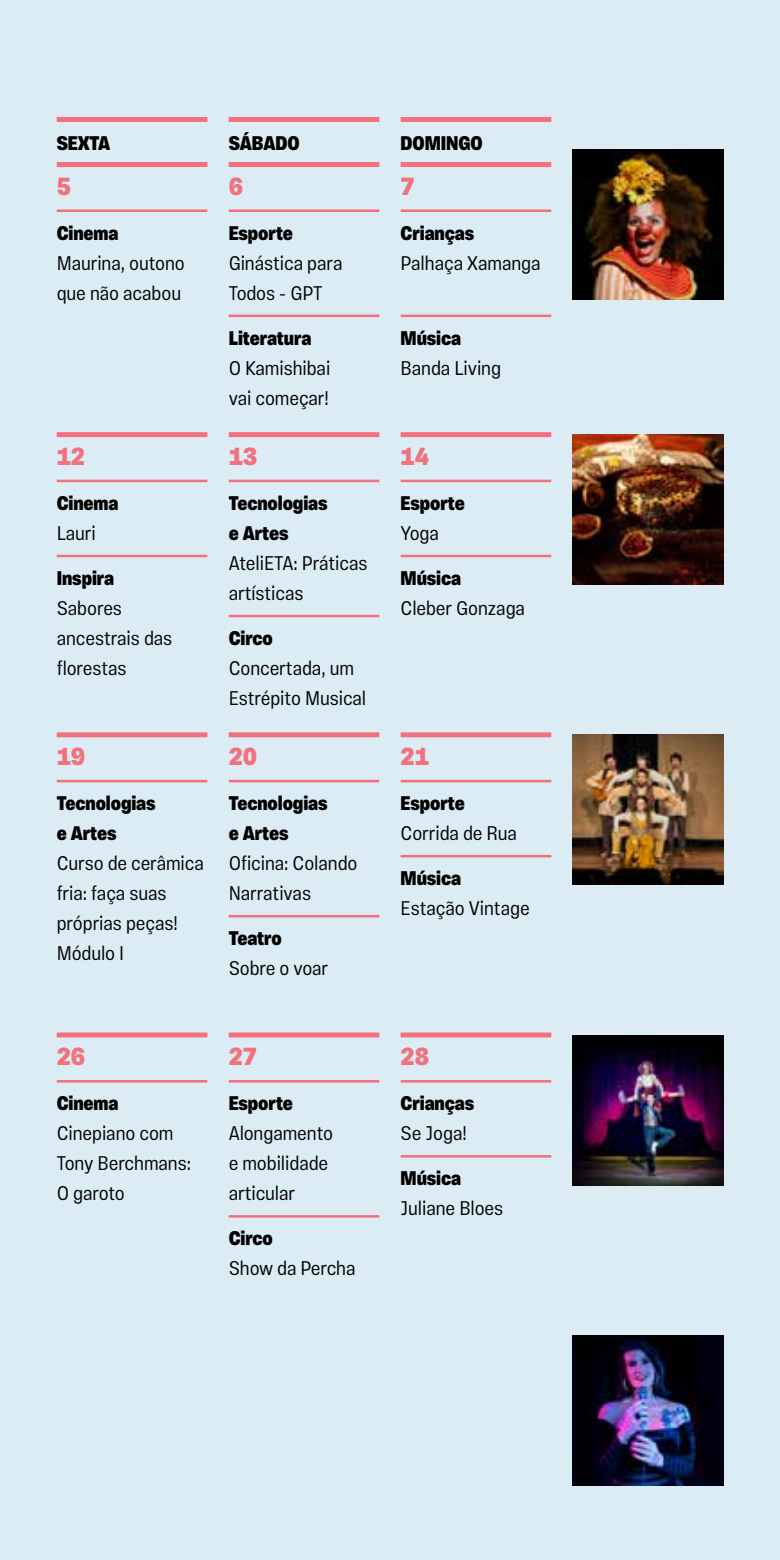
<style>
.page{position:relative;width:780px;height:1560px;background:#fff}
.page>*{position:absolute;margin:0;border:0;box-sizing:border-box;transform-origin:0 0}
.t1{font:800 25px "Vinila Condensed";letter-spacing:-.005em;color:#f2717d}
.t2{font:300 20px/30px "Vinila Condensed";letter-spacing:-.005em;color:#000}
.t3{font:800 20px/30px "Vinila Condensed";letter-spacing:-.005em;color:#000}
</style>
<div class="page">
<div style="left:0;top:0;width:780px;height:1559px;background:#dcecf5"></div>
<div style="left:229px;top:117px;width:150px;height:5px;background:#f2717d"></div>
<div style="left:400px;top:117px;width:151px;height:5px;background:#f2717d"></div>
<div style="left:57px;top:117px;width:150px;height:5px;background:#f2717d"></div>
<div style="left:400px;top:162px;width:151px;height:5px;background:#f2717d"></div>
<hr style="left:400px;top:209px;width:151px;height:3px;background:#f2717d">
<hr style="left:400px;top:314px;width:151px;height:3px;background:#f2717d">
<div style="left:57px;top:432px;width:150px;height:5px;background:#f2717d"></div>
<hr style="left:57px;top:479px;width:150px;height:3px;background:#f2717d">
<hr style="left:57px;top:554px;width:150px;height:3px;background:#f2717d">
<div style="left:57px;top:732px;width:150px;height:5px;background:#f2717d"></div>
<hr style="left:57px;top:779px;width:150px;height:3px;background:#f2717d">
<div style="left:57px;top:1032px;width:150px;height:5px;background:#f2717d"></div>
<hr style="left:57px;top:1079px;width:150px;height:3px;background:#f2717d">
<div style="left:229px;top:432px;width:150px;height:5px;background:#f2717d"></div>
<hr style="left:229px;top:479px;width:150px;height:3px;background:#f2717d">
<hr style="left:229px;top:614px;width:150px;height:3px;background:#f2717d">
<div style="left:229px;top:732px;width:150px;height:5px;background:#f2717d"></div>
<hr style="left:229px;top:779px;width:150px;height:3px;background:#f2717d">
<hr style="left:229px;top:914px;width:150px;height:3px;background:#f2717d">
<div style="left:229px;top:1032px;width:150px;height:5px;background:#f2717d"></div>
<hr style="left:229px;top:1079px;width:150px;height:3px;background:#f2717d">
<hr style="left:229px;top:1214px;width:150px;height:3px;background:#f2717d">
<div style="left:400px;top:432px;width:151px;height:5px;background:#f2717d"></div>
<hr style="left:400px;top:479px;width:151px;height:3px;background:#f2717d">
<hr style="left:400px;top:554px;width:151px;height:3px;background:#f2717d">
<div style="left:400px;top:732px;width:151px;height:5px;background:#f2717d"></div>
<hr style="left:400px;top:779px;width:151px;height:3px;background:#f2717d">
<hr style="left:400px;top:854px;width:151px;height:3px;background:#f2717d">
<div style="left:400px;top:1032px;width:151px;height:5px;background:#f2717d"></div>
<hr style="left:400px;top:1079px;width:151px;height:3px;background:#f2717d">
<hr style="left:400px;top:1154px;width:151px;height:3px;background:#f2717d">
<img style="left:572px;top:150px;width:151px;height:150px">
<img style="left:572px;top:435px;width:151px;height:150px">
<img style="left:572px;top:734px;width:151px;height:150px">
<img style="left:572px;top:1035px;width:151px;height:150px">
<div style="left:57px;top:162px;width:150px;height:5px;background:#f2717d"></div>
<hr style="left:57px;top:209px;width:150px;height:3px;background:#f2717d">
<div style="left:229px;top:162px;width:150px;height:5px;background:#f2717d"></div>
<hr style="left:229px;top:209px;width:150px;height:3px;background:#f2717d">
<hr style="left:229px;top:314px;width:150px;height:3px;background:#f2717d">
<img style="left:572px;top:1335px;width:151px;height:150px">
<p class="t3" style="left:57px;top:128px;width:55px">SEXTA</p>
<p class="t3" style="left:229px;top:128px;width:72px">SÁBADO</p>
<p class="t3" style="left:400px;top:128px;width:84px">DOMINGO</p>
<p class="t1" style="left:400px;top:171px;width:16px">7</p>
<p class="t3" style="left:400px;top:218px;width:75px">Crianças</p>
<p class="t2" style="left:400px;top:247px;width:141px">Palhaça Xamanga</p>
<p class="t1" style="left:229px;top:171px;width:16px">6</p>
<p class="t3" style="left:229px;top:218px;width:66px">Esporte</p>
<p class="t2" style="left:229px;top:247px;width:115px">Ginástica para<br>Todos - GPT</p>
<p class="t3" style="left:229px;top:323px;width:84px">Literatura</p>
<p class="t2" style="left:229px;top:352px;width:103px">O Kamishibai vai começar!</p>
<p class="t1" style="left:57px;top:171px;width:16px">5</p>
<p class="t3" style="left:57px;top:218px;width:63px">Cinema</p>
<p class="t2" style="left:57px;top:247px;width:130px">Maurina, outono que não acabou</p>
<p class="t3" style="left:400px;top:323px;width:62px">Música</p>
<p class="t2" style="left:400px;top:352px;width:102px">Banda Living</p>
<p class="t1" style="left:57px;top:441px;width:30px">12</p>
<p class="t3" style="left:57px;top:488px;width:63px">Cinema</p>
<p class="t2" style="left:57px;top:517px;width:41px">Lauri</p>
<p class="t3" style="left:57px;top:563px;width:59px">Inspira</p>
<p class="t2" style="left:57px;top:592px;width:117px">Sabores ancestrais das florestas</p>
<p class="t1" style="left:57px;top:741px;width:30px">19</p>
<p class="t3" style="left:57px;top:788px;width:100px">Tecnologias e Artes</p>
<p class="t2" style="left:57px;top:847px;width:149px">Curso de cerâmica fria: faça suas próprias peças!<br>Módulo I</p>
<p class="t1" style="left:229px;top:441px;width:30px">13</p>
<p class="t3" style="left:229px;top:488px;width:100px">Tecnologias e Artes</p>
<p class="t2" style="left:229px;top:547px;width:140px">AteliETA: Práticas artísticas</p>
<p class="t3" style="left:229px;top:623px;width:46px">Circo</p>
<p class="t2" style="left:229px;top:652px;width:139px">Concertada, um<br>Estrépito Musical</p>
<p class="t1" style="left:229px;top:741px;width:30px">20</p>
<p class="t3" style="left:229px;top:788px;width:100px">Tecnologias e Artes</p>
<p class="t2" style="left:229px;top:847px;width:130px">Oficina: Colando<br>Narrativas</p>
<p class="t3" style="left:229px;top:923px;width:55px">Teatro</p>
<p class="t2" style="left:229px;top:952px;width:101px">Sobre o voar</p>
<p class="t1" style="left:57px;top:1041px;width:30px">26</p>
<p class="t3" style="left:57px;top:1088px;width:63px">Cinema</p>
<p class="t2" style="left:57px;top:1117px;width:136px">Cinepiano com<br>Tony Berchmans:<br>O garoto</p>
<p class="t1" style="left:229px;top:1041px;width:30px">27</p>
<p class="t3" style="left:229px;top:1088px;width:66px">Esporte</p>
<p class="t2" style="left:229px;top:1117px;width:106px">Alongamento e mobilidade articular</p>
<p class="t3" style="left:229px;top:1223px;width:46px">Circo</p>
<p class="t2" style="left:229px;top:1252px;width:128px">Show da Percha</p>
<p class="t1" style="left:400px;top:441px;width:30px">14</p>
<p class="t3" style="left:400px;top:488px;width:66px">Esporte</p>
<p class="t2" style="left:400px;top:517px;width:40px">Yoga</p>
<p class="t3" style="left:400px;top:563px;width:62px">Música</p>
<p class="t2" style="left:400px;top:592px;width:126px">Cleber Gonzaga</p>
<p class="t1" style="left:400px;top:741px;width:30px">21</p>
<p class="t3" style="left:400px;top:788px;width:66px">Esporte</p>
<p class="t2" style="left:400px;top:817px;width:118px">Corrida de Rua</p>
<p class="t3" style="left:400px;top:863px;width:62px">Música</p>
<p class="t2" style="left:400px;top:892px;width:131px">Estação Vintage</p>
<p class="t1" style="left:400px;top:1041px;width:30px">28</p>
<p class="t3" style="left:400px;top:1088px;width:75px">Crianças</p>
<p class="t2" style="left:400px;top:1117px;width:68px">Se Joga!</p>
<p class="t3" style="left:400px;top:1163px;width:62px">Música</p>
<p class="t2" style="left:400px;top:1192px;width:104px">Juliane Bloes</p>
</div>
